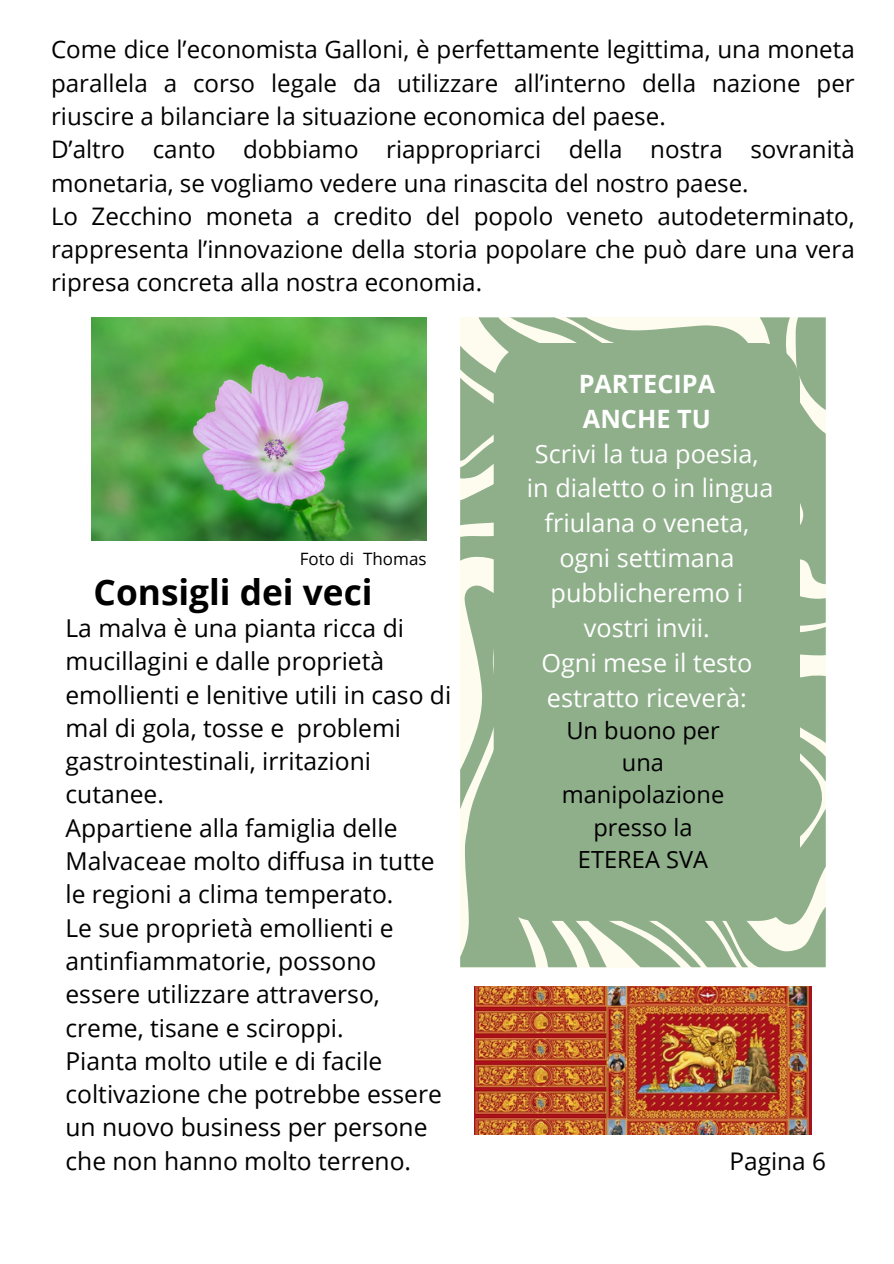
<style>
.page{position:relative;width:894px;height:1264px;background:#fff}
.page>*{position:absolute;margin:0;border:0;box-sizing:border-box;transform-origin:0 0}
.t1{font:700 35.25px "Open Sans";color:#000}
.t2{font:25.2px/34.8px "Open Sans";color:#fff;text-align:center}
.t3{font:24.6px/33.3px "Open Sans";color:#000}
.t4{font:24.3px "Open Sans";color:#000}
.t5{font:24.15px/33.3px "Open Sans";color:#000}
.t6{font:23.55px/32.1px "Open Sans";color:#000;text-align:center}
.t7{font:16.95px "Open Sans";color:#000}
.s1{font-weight:700}
</style>
<div class="page">
<img style="left:92px;top:317px;width:334px;height:223px">
<svg style="left:460px;top:317px;width:365px;height:650px;fill:#8eaf8a"></svg>
<img style="left:474px;top:986px;width:337px;height:148px">
<div style="left:493px;top:342px;width:306px;height:578px;background:#8eaf8a;border-radius:42px"></div>
<p class="t5" style="left:51px;top:32px;width:805px">Come dice l’economista Galloni, è perfettamente legittima, una moneta parallela a corso legale da utilizzare all’interno della nazione per riuscire a bilanciare la situazione economica del paese.<br>D’altro canto dobbiamo riappropriarci della nostra sovranità monetaria, se vogliamo vedere una rinascita del nostro paese.<br>Lo Zecchino moneta a credito del popolo veneto autodeterminato, rappresenta l’innovazione della storia popolare che può dare una vera ripresa concreta alla nostra economia.</p>
<h1 class="t7" style="left:300px;top:547px;width:128px">Foto di Thomas</h1>
<p class="t1" style="left:93px;top:567px;width:280px">Consigli dei veci</p>
<h2 class="t3" style="left:65px;top:610px;width:387px">La malva è una pianta ricca di mucillagini e dalle proprietà emollienti e lenitive utili in caso di mal di gola, tosse e problemi gastrointestinali, irritazioni cutanee.<br>Appartiene alla famiglia delle<br>Malvaceae molto diffusa in tutte le regioni a clima temperato.<br>Le sue proprietà emollienti e antinfiammatorie, possono essere utilizzare attraverso, creme, tisane e sciroppi.<br>Pianta molto utile e di facile coltivazione che potrebbe essere un nuovo business per persone che non hanno molto terreno.</h2>
<h2 class="t2" style="left:526px;top:365px;width:248px"><span class="s1">PARTECIPA<br>ANCHE TU<br></span>Scrivi la tua poesia, in dialetto o in lingua friulana o veneta, ogni settimana pubblicheremo i vostri invii.<br>Ogni mese il testo estratto riceverà:</h2>
<h2 class="t6" style="left:561px;top:714px;width:164px">Un buono per una manipolazione presso la<br>ETEREA SVA</h2>
<p class="t4" style="left:729px;top:1143px;width:98px">Pagina 6</p>
</div>
